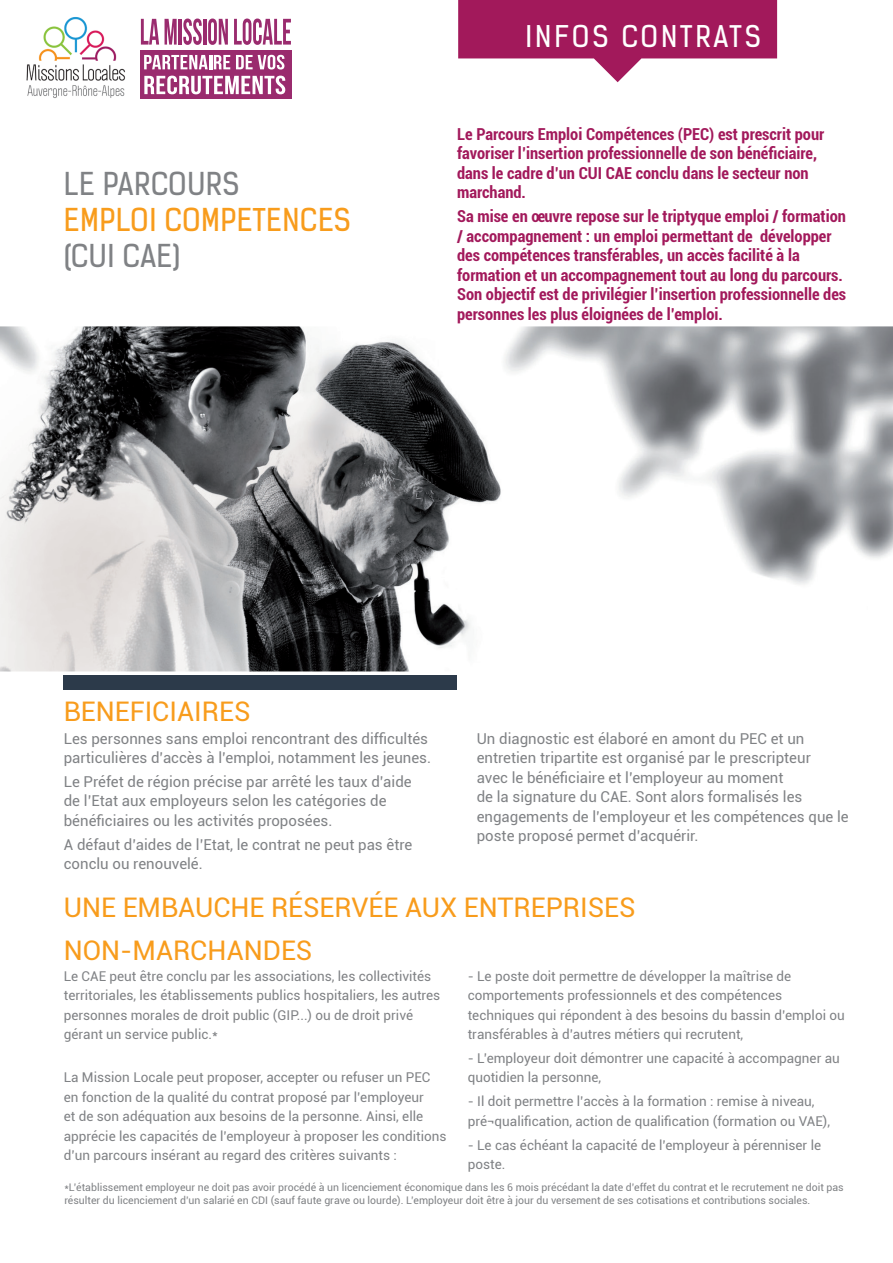
<style>
.page{position:relative;width:893px;height:1263px;background:#fff}
.page>*{position:absolute;margin:0;border:0;box-sizing:border-box;transform-origin:0 0}
.Titre_niv1{font:30px/36px "Kelson Sans";letter-spacing:.015em;color:#f89c1c}
.Titre_niv1-2{font:30px "Kelson Sans";letter-spacing:.015em;color:#808285}
.t1{font:28.5px "Kelson Sans";letter-spacing:.1em;color:#fff}
.Titre_niv_2_-_2_col{font:27px "Roboto";color:#f89c1c}
.TXT_intro{font:700 condensed 16.5px/19.5px "Roboto";color:#a2195b}
.TXT_courant{font:15px/19.5px "Roboto";color:#808285}
.TXT_courant-2{font:13.5px/19.5px "Roboto";color:#808285}
.t2{font:10.5px/12.6px "Roboto";color:#808285}
.s1{color:#808285}
</style>
<div class="page">
<div style="left:64px;top:675px;width:393px;height:14px;background:#2c3a4a"></div>
<svg style="left:458px;top:0;width:319px;height:82px"></svg>
<img style="left:26px;top:17px;width:99px;height:81px">
<div style="left:140px;top:50px;width:152px;height:49px;background:#9a2b6e"></div>
<svg style="left:144px;top:55px;width:64px;height:14px"></svg>
<hr style="left:209px;top:55px;width:3px;height:14px;background:#fff">
<svg style="left:214px;top:55px;width:16px;height:14px"></svg>
<svg style="left:236px;top:55px;width:48px;height:15px"></svg>
<svg style="left:144px;top:76px;width:141px;height:18px"></svg>
<svg style="left:141px;top:19px;width:18px;height:26px"></svg>
<svg style="left:165px;top:19px;width:12px;height:26px"></svg>
<hr style="left:179px;top:19px;width:3px;height:26px;background:#9a2b6e">
<svg style="left:183px;top:19px;width:19px;height:26px"></svg>
<hr style="left:203px;top:19px;width:3px;height:26px;background:#9a2b6e">
<svg style="left:208px;top:19px;width:20px;height:26px"></svg>
<svg style="left:234px;top:19px;width:57px;height:26px"></svg>
<img style="left:0;top:326px;width:893px;height:345px">
<p class="Titre_niv1" style="left:64px;top:166px;width:288px"><span class="s1">LE PARCOURS<br></span>EMPLOI COMPETENCES</p>
<p class="Titre_niv1-2" style="left:64px;top:237px;width:118px">(CUI CAE)</p>
<h2 class="t1" style="left:526px;top:19px;width:237px">INFOS CONTRATS</h2>
<p class="TXT_intro" style="left:457px;top:124px;width:369px">Le Parcours Emploi Compétences (PEC) est prescrit pour favoriser l’insertion professionnelle de son bénéficiaire, dans le cadre d’un CUI CAE conclu dans le secteur non marchand.</p>
<p class="TXT_intro" style="left:457px;top:206px;width:390px">Sa mise en œuvre repose sur le triptyque emploi / formation / accompagnement : un emploi permettant de développer des compétences transférables, un accès facilité à la formation et un accompagnement tout au long du parcours.<br>Son objectif est de privilégier l’insertion professionnelle des personnes les plus éloignées de l’emploi.</p>
<p class="Titre_niv_2_-_2_col" style="left:64px;top:692px;width:188px">BENEFICIAIRES</p>
<p class="TXT_courant" style="left:64px;top:728px;width:369px">Les personnes sans emploi rencontrant des difficultés particulières d’accès à l’emploi, notamment les jeunes.</p>
<p class="TXT_courant" style="left:64px;top:771px;width:349px">Le Préfet de région précise par arrêté les taux d’aide de l’Etat aux employeurs selon les catégories de bénéficiaires ou les activités proposées.</p>
<p class="TXT_courant" style="left:64px;top:834px;width:350px">A défaut d’aides de l’Etat, le contrat ne peut pas être conclu ou renouvelé.</p>
<p class="TXT_courant" style="left:477px;top:728px;width:373px">Un diagnostic est élaboré en amont du PEC et un entretien tripartite est organisé par le prescripteur<br>avec le bénéficiaire et l’employeur au moment<br>de la signature du CAE. Sont alors formalisés les engagements de l’employeur et les compétences que le poste proposé permet d’acquérir.</p>
<p class="Titre_niv_2_-_2_col" style="left:64px;top:888px;width:573px">UNE EMBAUCHE RÉSERVÉE AUX ENTREPRISES</p>
<p class="Titre_niv_2_-_2_col" style="left:64px;top:931px;width:250px">NON-MARCHANDES</p>
<p class="TXT_courant-2" style="left:64px;top:966px;width:378px">Le CAE peut être conclu par les associations, les collectivités territoriales, les établissements publics hospitaliers, les autres personnes morales de droit public (GIP...) ou de droit privé gérant un service public.*</p>
<p class="TXT_courant-2" style="left:64px;top:1067px;width:384px">La Mission Locale peut proposer, accepter ou refuser un PEC en fonction de la qualité du contrat proposé par l’employeur<br>et de son adéquation aux besoins de la personne. Ainsi, elle apprécie les capacités de l’employeur à proposer les conditions d’un parcours insérant au regard des critères suivants :</p>
<p class="TXT_courant-2" style="left:468px;top:966px;width:378px">- Le poste doit permettre de développer la maîtrise de comportements professionnels et des compétences techniques qui répondent à des besoins du bassin d’emploi ou transférables à d’autres métiers qui recrutent,</p>
<p class="TXT_courant-2" style="left:468px;top:1048px;width:374px">- L’employeur doit démontrer une capacité à accompagner au quotidien la personne,</p>
<p class="TXT_courant-2" style="left:468px;top:1091px;width:364px">- Il doit permettre l’accès à la formation : remise à niveau, pré¬qualification, action de qualification (formation ou VAE),</p>
<p class="TXT_courant-2" style="left:468px;top:1134px;width:355px">- Le cas échéant la capacité de l’employeur à pérenniser le poste.</p>
<p class="t2" style="left:64px;top:1181px;width:781px">*L’établissement employeur ne doit pas avoir procédé à un licenciement économique dans les 6 mois précédant la date d’effet du contrat et le recrutement ne doit pas résulter du licenciement d’un salarié en CDI (sauf faute grave ou lourde). L’employeur doit être à jour du versement de ses cotisations et contributions sociales.</p>
</div>
